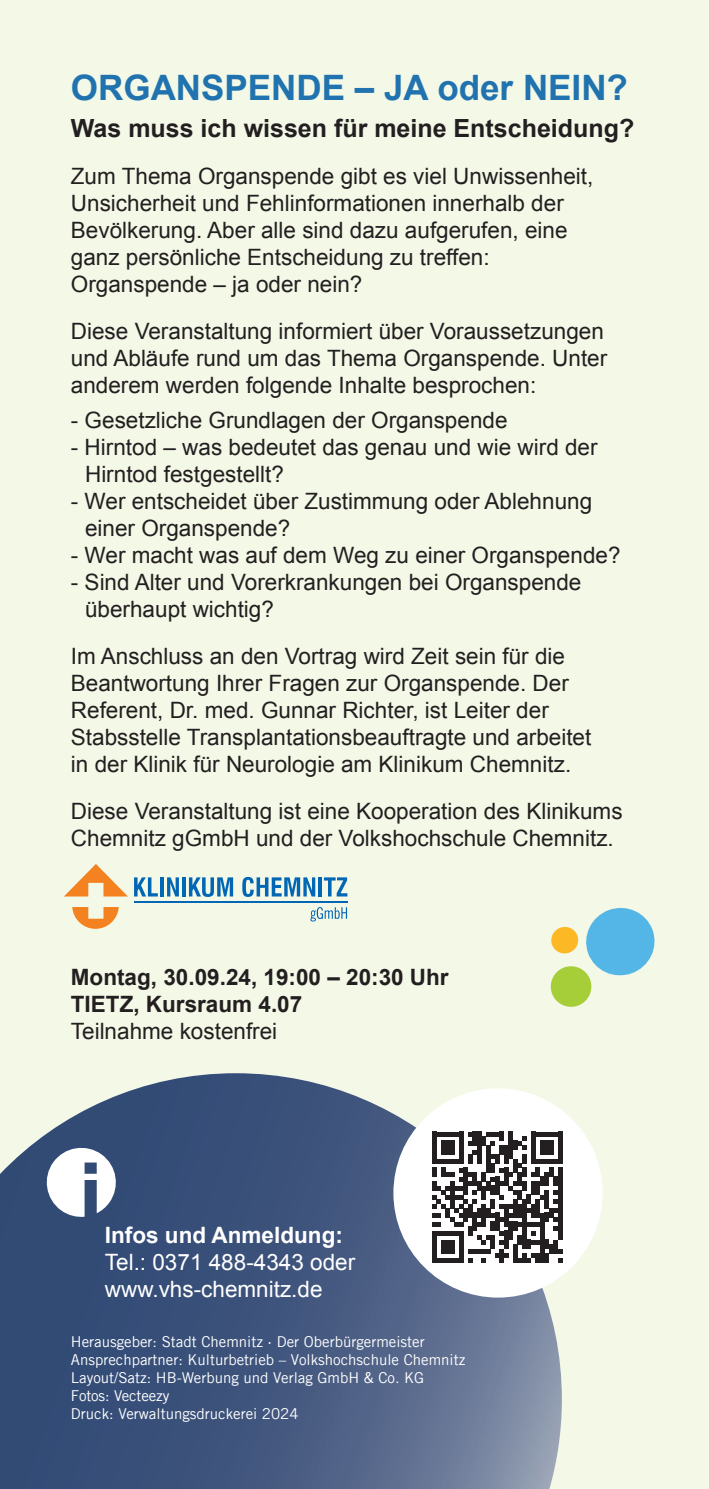
<style>
.page{position:relative;width:709px;height:1489px;background:#fff}
.page>*{position:absolute;margin:0;border:0;box-sizing:border-box;transform-origin:0 0}
.t1{font:700 35px "Arial";color:#2073ae}
.t2{font:700 25px "Arial";color:#231f20}
.t3{font:22.5px/27px "Arial";color:#231f20}
.t4{font:700 22.5px/27px "Arial";color:#231f20}
.t5{font:22.5px/27px "Arial";color:#fff}
.t6{font:700 22.5px "Arial";color:#fff}
.t7{font:15px/18px "Trade Gothic LT";color:#fff}
</style>
<div class="page">
<div style="left:0;top:0;width:709px;height:1488px;background:#f3f8e7"></div>
<svg style="left:0;top:1073px;width:562px;height:415px;background:#526688"></svg>
<svg style="left:42px;top:1143px;width:78px;height:74px"></svg>
<div style="left:393px;top:1088px;width:209px;height:209px;background:#fff;border-radius:50%"></div>
<svg style="left:432px;top:1131px;width:130px;height:131px"></svg>
<svg style="left:548px;top:903px;width:111px;height:106px;background:#b9dcca"></svg>
<svg style="left:134px;top:877px;width:24px;height:19px"></svg>
<hr style="left:160px;top:877px;width:4px;height:19px;background:#0166b3">
<svg style="left:167px;top:877px;width:12px;height:19px"></svg>
<hr style="left:182px;top:877px;width:4px;height:19px;background:#0166b3">
<svg style="left:189px;top:877px;width:44px;height:19px"></svg>
<svg style="left:242px;top:876px;width:73px;height:20px"></svg>
<hr style="left:318px;top:877px;width:4px;height:19px;background:#0166b3">
<svg style="left:324px;top:877px;width:23px;height:19px"></svg>
<svg style="left:310px;top:907px;width:37px;height:14px"></svg>
<hr style="left:134px;top:900px;width:213px;height:2px;background:#0166b3">
<svg style="left:64px;top:863px;width:64px;height:65px;background:#f3cfa2"></svg>
<h1 class="t1" style="left:71px;top:64px;width:558px">ORGANSPENDE – JA oder NEIN?</h1>
<p class="t2" style="left:71px;top:112px;width:565px">Was muss ich wissen für meine Entscheidung?</p>
<p class="t3" style="left:71px;top:163px;width:524px">Zum Thema Organspende gibt es viel Unwissenheit, Unsicherheit und Fehlinformationen innerhalb der Bevölkerung. Aber alle sind dazu aufgerufen, eine ganz persönliche Entscheidung zu treffen:<br>Organspende – ja oder nein?</p>
<p class="t3" style="left:71px;top:318px;width:538px">Diese Veranstaltung informiert über Voraussetzungen und Abläufe rund um das Thema Organspende. Unter anderem werden folgende Inhalte besprochen:</p>
<p class="t3" style="left:71px;top:406px;width:438px">- Gesetzliche Grundlagen der Organspende</p>
<p class="t3" style="left:85px;top:433px;width:514px;text-indent:-14px">- Hirntod – was bedeutet das genau und wie wird der<br>Hirntod festgestellt?</p>
<p class="t3" style="left:85px;top:487px;width:508px;text-indent:-14px">- Wer entscheidet über Zustimmung oder Ablehnung einer Organspende?</p>
<p class="t3" style="left:71px;top:541px;width:551px">- Wer macht was auf dem Weg zu einer Organspende?</p>
<p class="t3" style="left:85px;top:568px;width:498px;text-indent:-14px">- Sind Alter und Vorerkrankungen bei Organspende überhaupt wichtig?</p>
<p class="t3" style="left:71px;top:642px;width:522px">Im Anschluss an den Vortrag wird Zeit sein für die Beantwortung Ihrer Fragen zur Organspende. Der Referent, Dr. med. Gunnar Richter, ist Leiter der Stabsstelle Transplantationsbeauftragte und arbeitet in der Klinik für Neurologie am Klinikum Chemnitz.</p>
<p class="t3" style="left:71px;top:797px;width:553px">Diese Veranstaltung ist eine Kooperation des Klinikums<br>Chemnitz gGmbH und der Volkshochschule Chemnitz.</p>
<p class="t4" style="left:71px;top:964px;width:379px">Montag, 30.09.24, 19:00 – 20:30 Uhr<br>TIETZ, Kursraum 4.07</p>
<p class="t3" style="left:71px;top:1018px;width:208px">Teilnahme kostenfrei</p>
<p class="t6" style="left:105px;top:1219px;width:239px">Infos und Anmeldung:</p>
<p class="t5" style="left:105px;top:1248px;width:252px">Tel.: 0371 488-4343 oder www.vhs-chemnitz.de</p>
<p class="t7" style="left:71px;top:1332px;width:396px">Herausgeber: Stadt Chemnitz · Der Oberbürgermeister Ansprechpartner: Kulturbetrieb – Volkshochschule Chemnitz Layout/Satz: HB-Werbung und Verlag GmbH &amp; Co. KG Fotos: Vecteezy<br>Druck: Verwaltungsdruckerei 2024</p>
</div>
